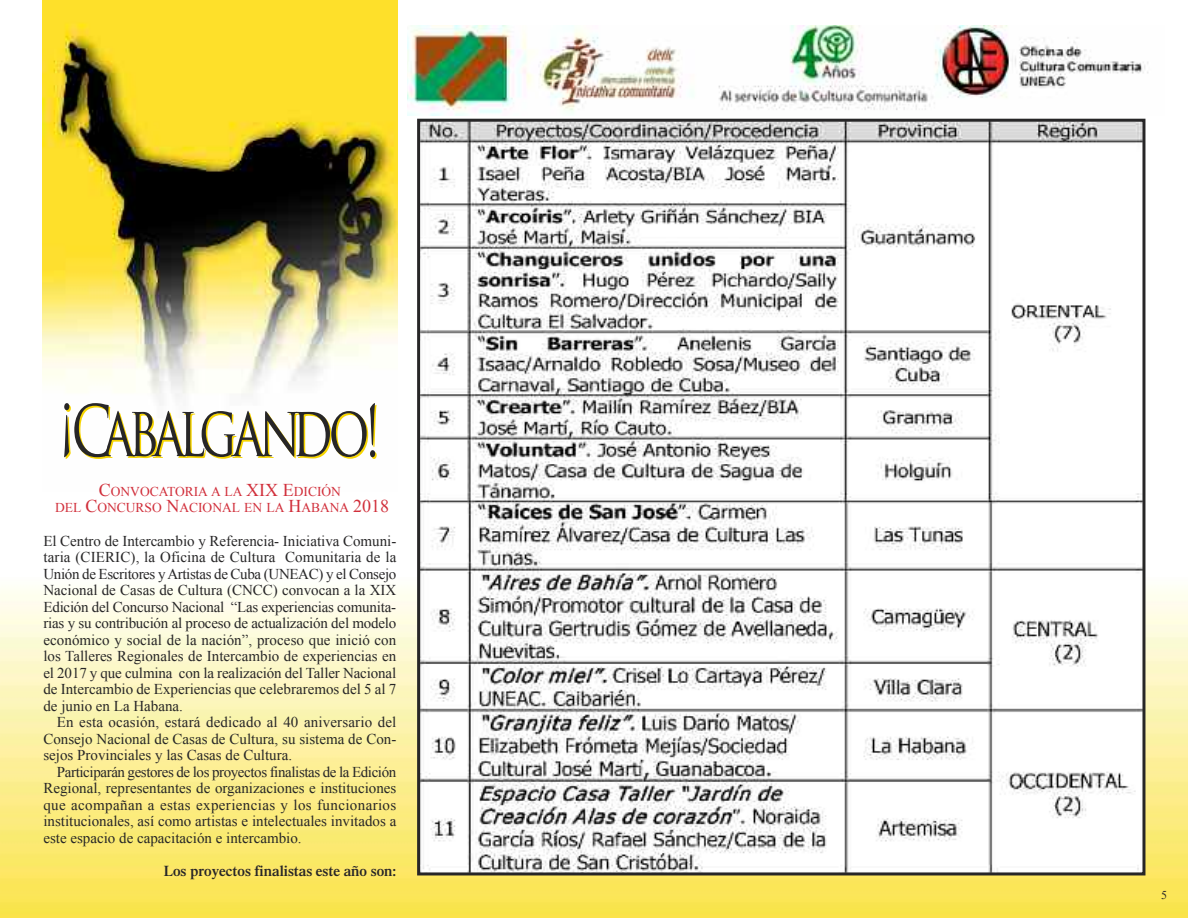
<style>
.page{position:relative;width:1188px;height:918px;background:#fff}
.page>*{position:absolute;margin:0;border:0;box-sizing:border-box;transform-origin:0 0}
.t1{font:69px "Trajan Pro";letter-spacing:-.12em;color:#f7d500;scale:.74 1}
.t2{font:15px/16.5px "Times New Roman";color:#272627;text-align:justify}
.t3{font:600 15px "Times";color:#272627}
.t4{font:13.5px/16.5px "Times New Roman";color:#d12f3b;text-align:center}
.t5{font:12px "Times New Roman";color:#272627}
.s1{color:#272627}
.s2{font-size:18px}
</style>
<div class="page">
<img style="left:0;top:578px;width:1188px;height:340px">
<img style="left:43px;top:0;width:354px;height:405px">
<img style="left:407px;top:26px;width:741px;height:89px">
<img style="left:421px;top:123px;width:720px;height:748px">
<div style="left:417px;top:119px;width:728px;height:756px;border:3px solid #272627"></div>
<h1 class="t1" style="left:60px;top:394px;width:435px">¡CABALGAND<span class="s1">O!</span></h1>
<p class="t4" style="left:55px;top:483px;width:336px"><span class="s2">C</span>ONVOCATORIA A LA <span class="s2">XIX E</span>DICIóN<br>DEL <span class="s2">C</span>ONCURSO <span class="s2">N</span>ACIONAL EN LA <span class="s2">H</span>ABANA <span class="s2">2018</span></p>
<p class="t2" style="left:43px;top:532px;width:354px">El Centro de Intercambio y Referencia- Iniciativa Comuni&shy;taria (CIERIC), la Oficina de Cultura Comunitaria de la Unión de Escritores yArtistas de Cuba (UNEAC) y el Consejo Nacional de Casas de Cultura (CNCC) convocan a la XIX Edición del Concurso Nacional “Las experiencias comunita&shy;rias y su contribución al proceso de actualización del modelo económico y social de la nación”, proceso que inició con los Talleres Regionales de Intercambio de experiencias en el 2017 y que culmina con la realización del Taller Nacional de Intercambio de Experiencias que celebraremos del 5 al 7 de junio en La Habana.</p>
<p class="t2" style="left:43px;top:714px;width:354px;text-indent:14px">En esta ocasión, estará dedicado al 40 aniversario del Consejo Nacional de Casas de Cultura, su sistema de Con&shy;sejos Provinciales y las Casas de Cultura.</p>
<p class="t2" style="left:43px;top:763px;width:354px;text-indent:14px">Participarán gestores de los proyectos finalistas de la Edición Regional, representantes de organizaciones e instituciones que acompañan a estas experiencias y los funcionarios institucionales, así como artistas e intelectuales invitados a este espacio de capacitación e intercambio.</p>
<p class="t3" style="left:164px;top:865px;width:234px">Los proyectos finalistas este año son:</p>
<p class="t5" style="left:1161px;top:888px;width:7px">5</p>
</div>
